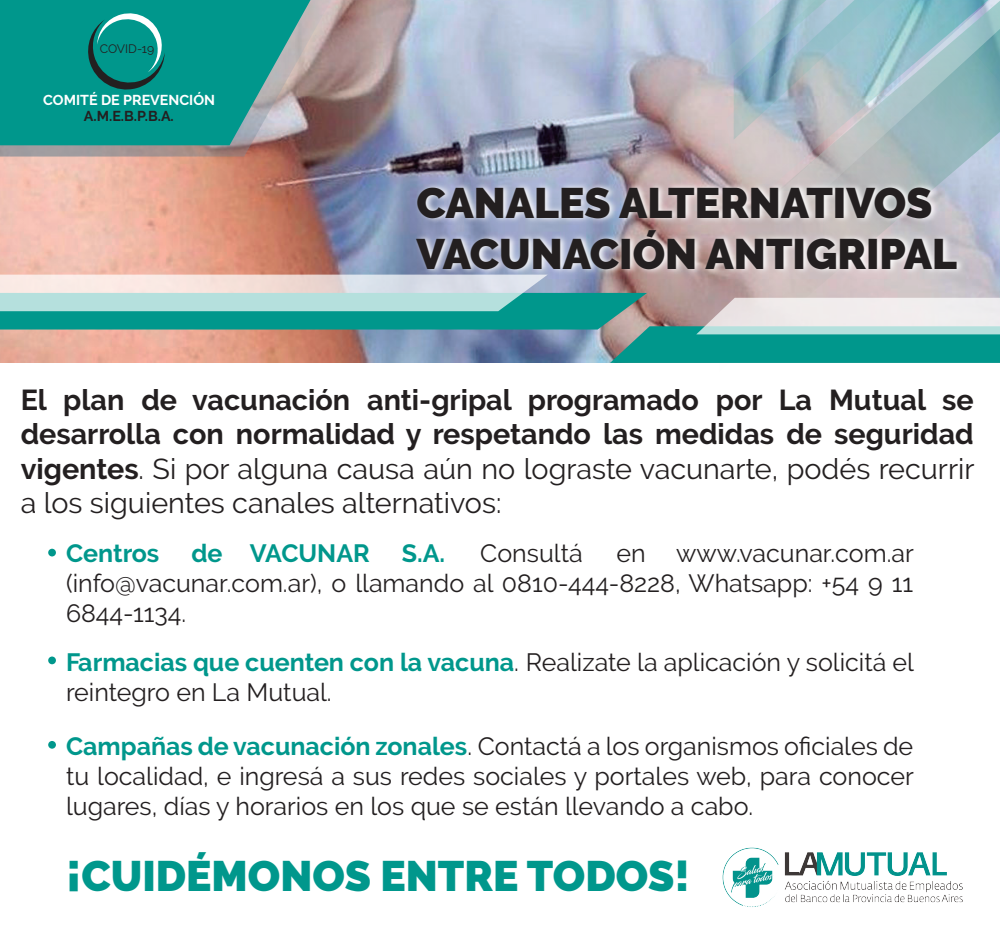
<style>
.page{position:relative;width:1000px;height:944px;background:#fff}
.page>*{position:absolute;margin:0;border:0;box-sizing:border-box;transform-origin:0 0}
.t1{font:900 42.5px/51px "Raleway";color:#231f20}
.t2{font:900 42.5px "Raleway";color:#00978c}
.t3{font:700 28.75px/34.5px "Raleway";color:#231f20;text-align:justify}
.t4{font:25px/30px "Raleway";color:#231f20;text-align:justify}
.t5{font:700 25px "Raleway";color:#00978c}
.t6{font:700 14.25px "Raleway";color:#fff}
.t7{font:700 14.25px "Raleway";color:#231f20}
.t8{font:12.25px "Raleway";color:#231f20}
.s1{font-weight:400}
.s2{font-weight:700;color:#00978c}
</style>
<div class="page">
<img style="left:0;top:0;width:667px;height:275px">
<svg style="left:0;top:0;width:375px;height:157px;background:#997f7d"></svg>
<svg style="left:0;top:0;width:311px;height:145px;background:#1b9990"></svg>
<svg style="left:667px;top:0;width:23px;height:136px;background:#bcb7c2"></svg>
<svg style="left:690px;top:0;width:36px;height:136px;background:#c2c2ce"></svg>
<svg style="left:726px;top:0;width:274px;height:136px;background:#9cbcc5"></svg>
<svg style="left:0;top:275px;width:1000px;height:88px;background:#81aba5"></svg>
<img style="left:374px;top:136px;width:626px;height:200px">
<div style="left:48px;top:549px;width:8px;height:7px;background:#00978c;border-radius:50%"></div>
<div style="left:48px;top:656px;width:8px;height:8px;background:#00978c;border-radius:50%"></div>
<div style="left:48px;top:741px;width:8px;height:8px;background:#00978c;border-radius:50%"></div>
<svg style="left:85px;top:10px;width:80px;height:84px;background:#169289"></svg>
<img style="left:722px;top:847px;width:241px;height:60px">
<p class="t8" style="left:100px;top:42px;width:56px">COVID-19</p>
<p class="t6" style="left:43px;top:92px;width:173px">COMITÉ DE PREVENCIÓN</p>
<p class="t7" style="left:84px;top:108px;width:91px">A.M.E.B.P.B.A.</p>
<h1 class="t1" style="left:417px;top:177px;width:542px">CANALES ALTERNATIVOS<br>VACUNACIÓN ANTIGRIPAL</h1>
<p class="t3" style="left:21px;top:382px;width:955px">El plan de vacunación anti-gripal programado por La Mutual se desarrolla con normalidad y respetando las medidas de seguridad vigentes<span class="s1">. Si por alguna causa aún no lograste vacunarte, podés recurrir a los siguientes canales alternativos:</span></p>
<p class="t5" style="left:66px;top:539px;width:95px">Centros</p>
<p class="t5" style="left:191px;top:539px;width:180px">de VACUNAR</p>
<p class="t5" style="left:402px;top:539px;width:45px">S.A.</p>
<p class="t4" style="left:480px;top:538px;width:104px">Consultá</p>
<p class="t4" style="left:66px;top:538px;width:849px;text-indent:551px">en www.vacunar.com.ar (info@vacunar.com.ar), o llamando al 0810-444-8228, Whatsapp: +54 9 11<br>6844-1134.</p>
<p class="t4" style="left:66px;top:647px;width:849px"><span class="s2">Farmacias que cuenten con la vacuna</span>. Realizate la aplicación y solicitá el reintegro en La Mutual.</p>
<p class="t4" style="left:66px;top:731px;width:849px"><span class="s2">Campañas de vacunación zonales</span>. Contactá a los organismos oficiales de tu localidad, e ingresá a sus redes sociales y portales web, para conocer lugares, días y horarios en los que se están llevando a cabo.</p>
<h1 class="t2" style="left:66px;top:851px;width:625px">¡CUIDÉMONOS ENTRE TODOS!</h1>
</div>
